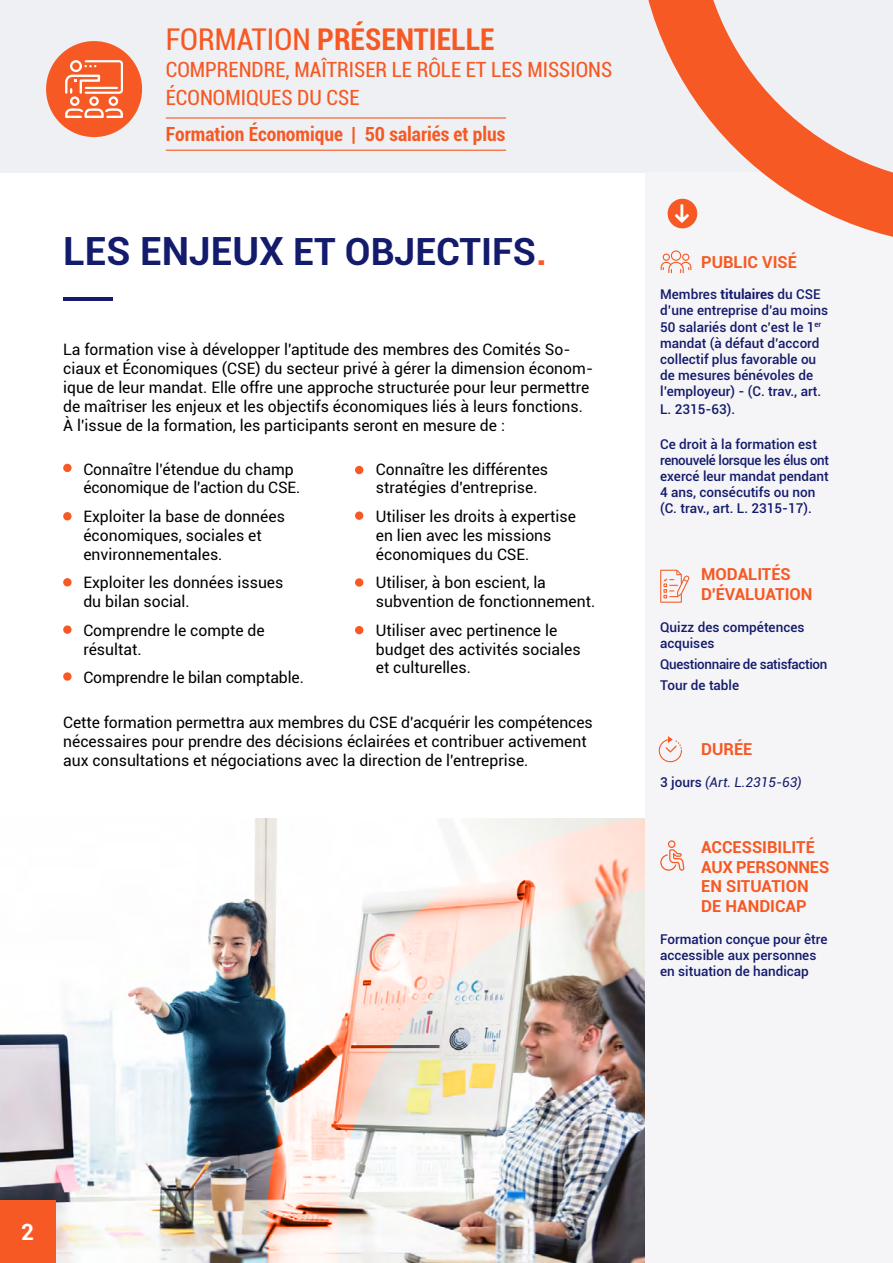
<style>
.page{position:relative;width:893px;height:1263px;background:#fff}
.page>*{position:absolute;margin:0;border:0;box-sizing:border-box;transform-origin:0 0}
.t1{font:700 37.5px "Roboto";color:#131b6c}
.t2{font:700 condensed 30px "Roboto";color:#f65923}
.t3{font:700 22.5px "Roboto";color:#fff}
.t4{font:condensed 21px/27.3px "Roboto";color:#f65923}
.t5{font:700 condensed 19.5px "Roboto";color:#f65923}
.t6{font:700 16.5px/19.8px "Roboto";color:#f65923}
.t7{font:15.75px/18.9px "Roboto";color:#000}
.t8{font:500 13.5px/16.2px "Roboto";color:#131b6c}
.t9{font:500 13.5px/21px "Roboto";letter-spacing:-.025em;color:#131b6c}
.t10{font:italic 13.5px "Roboto";color:#131b6c}
.s1{font-weight:400}
.s2{font-size:38.85px}
.s3{color:#f65923}
.s4{font-weight:700}
.s5{font-weight:500;font-style:normal}
</style>
<div class="page">
<div style="left:0;top:0;width:893px;height:172px;background:#eff0f4"></div>
<hr style="left:166px;top:117px;width:340px;height:2px;background:#f65923">
<hr style="left:166px;top:150px;width:340px;height:1px;background:#f65923">
<div style="left:46px;top:41px;width:96px;height:96px;background:#f65923;border-radius:50%"></div>
<svg style="left:65px;top:60px;width:58px;height:58px"></svg>
<img style="left:0;top:819px;width:265px;height:443px">
<img style="left:265px;top:816px;width:628px;height:447px">
<div style="left:646px;top:172px;width:247px;height:1090px;background:#f5f4f6"></div>
<hr style="left:63px;top:297px;width:49px;height:3px;background:#131b6c">
<svg style="left:660px;top:840px;width:24px;height:31px"></svg>
<div style="left:63px;top:464px;width:9px;height:8px;background:#f65923;border-radius:50%"></div>
<div style="left:355px;top:466px;width:8px;height:8px;background:#f65923;border-radius:50%"></div>
<div style="left:63px;top:512px;width:9px;height:8px;background:#f65923;border-radius:50%"></div>
<div style="left:355px;top:511px;width:8px;height:9px;background:#f65923;border-radius:50%"></div>
<div style="left:355px;top:578px;width:8px;height:9px;background:#f65923;border-radius:50%"></div>
<div style="left:63px;top:578px;width:9px;height:8px;background:#f65923;border-radius:50%"></div>
<div style="left:355px;top:626px;width:8px;height:8px;background:#f65923;border-radius:50%"></div>
<div style="left:63px;top:625px;width:9px;height:9px;background:#f65923;border-radius:50%"></div>
<div style="left:63px;top:672px;width:9px;height:9px;background:#f65923;border-radius:50%"></div>
<svg style="left:660px;top:570px;width:29px;height:33px"></svg>
<div style="left:0;top:1200px;width:55px;height:62px;background:#f65923"></div>
<svg style="left:659px;top:736px;width:23px;height:26px"></svg>
<svg style="left:606px;top:0;width:287px;height:277px"></svg>
<h2 class="t2" style="left:166px;top:18px;width:331px"><span class="s1">FORMATION</span> PRÉSENTIELLE</h2>
<h3 class="t4" style="left:166px;top:55px;width:448px">COMPRENDRE, MAÎTRISER LE RÔLE ET LES MISSIONS<br>ÉCONOMIQUES DU CSE</h3>
<p class="t5" style="left:166px;top:120px;width:341px">Formation Économique | 50 salariés et plus</p>
<h1 class="t1" style="left:63px;top:225px;width:485px"><span class="s2">LES ENJEUX</span> ET OBJECTIFS<span class="s3">.</span></h1>
<p class="t7" style="left:63px;top:340px;width:531px">La formation vise à développer l'aptitude des membres des Comités So&shy;ciaux et Économiques (CSE) du secteur privé à gérer la dimension économ&shy;ique de leur mandat. Elle offre une approche structurée pour leur permettre de maîtriser les enjeux et les objectifs économiques liés à leurs fonctions.<br>À l'issue de la formation, les participants seront en mesure de :</p>
<p class="t7" style="left:83px;top:459px;width:218px">Connaître l'étendue du champ économique de l'action du CSE.</p>
<p class="t7" style="left:83px;top:506px;width:203px">Exploiter la base de données économiques, sociales et environnementales.</p>
<p class="t7" style="left:83px;top:573px;width:202px">Exploiter les données issues du bilan social.</p>
<p class="t7" style="left:83px;top:620px;width:183px">Comprendre le compte de résultat.</p>
<p class="t7" style="left:83px;top:667px;width:222px">Comprendre le bilan comptable.</p>
<p class="t7" style="left:376px;top:459px;width:174px">Connaître les différentes stratégies d'entreprise.</p>
<p class="t7" style="left:376px;top:506px;width:202px">Utiliser les droits à expertise en lien avec les missions économiques du CSE.</p>
<p class="t7" style="left:376px;top:573px;width:221px">Utiliser, à bon escient, la subvention de fonctionnement.</p>
<p class="t7" style="left:376px;top:620px;width:206px">Utiliser avec pertinence le budget des activités sociales et culturelles.</p>
<p class="t7" style="left:63px;top:712px;width:531px">Cette formation permettra aux membres du CSE d'acquérir les compétences nécessaires pour prendre des décisions éclairées et contribuer activement aux consultations et négociations avec la direction de l'entreprise.</p>
<p class="t6" style="left:701px;top:251px;width:97px">PUBLIC VISÉ</p>
<p class="t8" style="left:660px;top:286px;width:169px">Membres <span class="s4">titulaires</span> du CSE d’une entreprise d’au moins<br>50 salariés dont c’est le 1<sup>er </sup>mandat (à défaut d’accord collectif plus favorable ou de mesures bénévoles de l’employeur) - (C. trav., art.</p>
<p class="t8" style="left:660px;top:401px;width:76px">L. 2315-63).</p>
<p class="t8" style="left:660px;top:435px;width:170px">Ce droit à la formation est renouvelé lorsque les élus ont exercé leur mandat pendant<br>4 ans, consécutifs ou non (C. trav., art. L. 2315-17).</p>
<p class="t6" style="left:701px;top:563px;width:113px">MODALITÉS<br>D'ÉVALUATION</p>
<p class="t8" style="left:660px;top:618px;width:146px">Quizz des compétences acquises</p>
<p class="t9" style="left:660px;top:653px;width:169px">Questionnaire de satisfaction<br>Tour de table</p>
<p class="t6" style="left:701px;top:739px;width:53px">DURÉE</p>
<p class="t10" style="left:660px;top:772px;width:143px"><span class="s5">3 jours</span> (Art. L.2315-63)</p>
<p class="t6" style="left:701px;top:836px;width:129px">ACCESSIBILITÉ<br>AUX PERSONNES<br>EN SITUATION<br>DE HANDICAP</p>
<p class="t8" style="left:660px;top:930px;width:169px">Formation conçue pour être accessible aux personnes en situation de handicap</p>
<h3 class="t3" style="left:21px;top:1216px;width:14px">2</h3>
</div>
